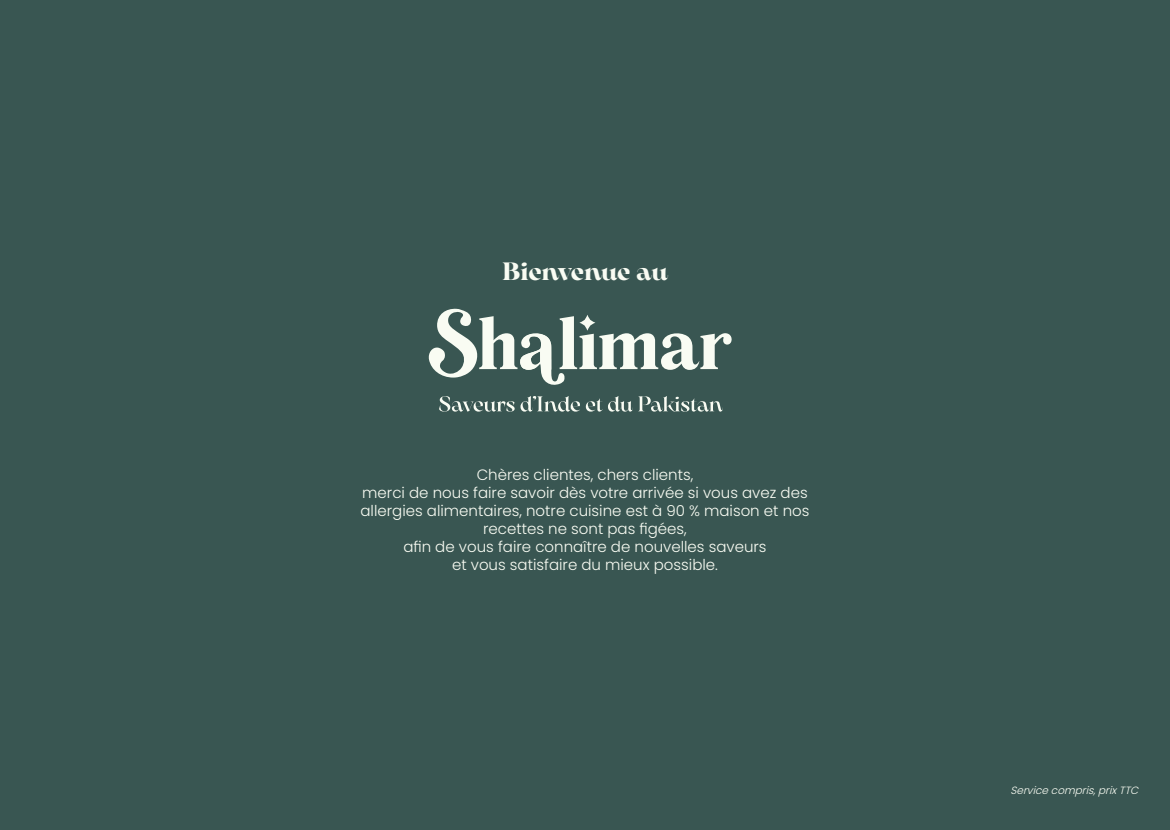
<style>
.page{position:relative;width:1170px;height:830px;background:#fff}
.page>*{position:absolute;margin:0;border:0;box-sizing:border-box;transform-origin:0 0}
.t1{font:700 24.9px "Arsenica Trial";color:#f9fcf3}
.t2{font:300 15px/17.9px "Poppins";color:#f9fcf3;text-align:center}
.t3{font:italic 300 10.5px "Poppins";color:#f9fcf3}
</style>
<div class="page">
<div style="left:0;top:0;width:1169px;height:829px;background:#395652"></div>
<svg style="left:439px;top:396px;width:75px;height:15px"></svg>
<svg style="left:520px;top:396px;width:82px;height:15px"></svg>
<svg style="left:608px;top:396px;width:24px;height:15px"></svg>
<svg style="left:638px;top:396px;width:84px;height:16px"></svg>
<svg style="left:428px;top:308px;width:304px;height:77px"></svg>
<p class="t1" style="left:502px;top:253px;width:167px">Bienvenue au</p>
<p class="t2" style="left:476px;top:466px;width:218px">Chères clientes, chers clients,</p>
<p class="t2" style="left:360px;top:484px;width:450px">merci de nous faire savoir dès votre arrivée si vous avez des allergies alimentaires, notre cuisine est à 90 % maison et nos recettes ne sont pas figées,</p>
<p class="t2" style="left:403px;top:537px;width:365px">afin de vous faire connaître de nouvelles saveurs</p>
<p class="t2" style="left:452px;top:555px;width:267px">et vous satisfaire du mieux possible.</p>
<p class="t3" style="left:1010px;top:784px;width:133px">Servicecompris,prixTTC</p>
</div>
